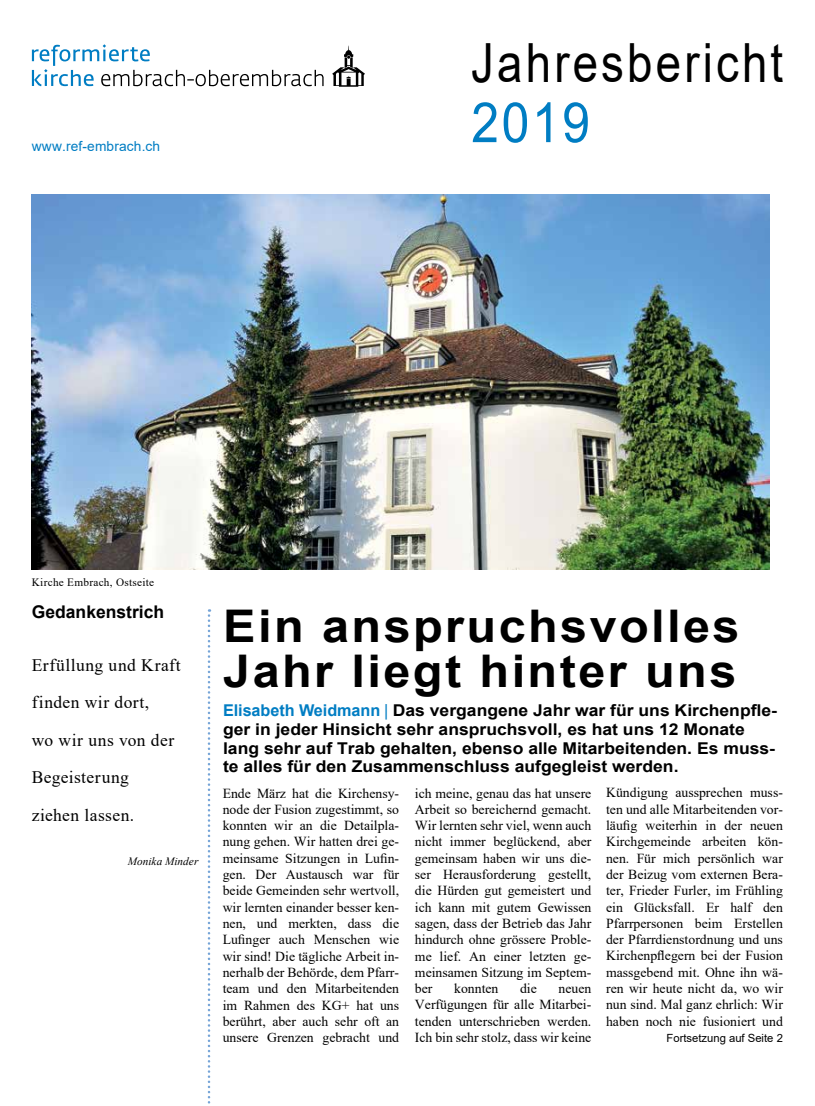
<style>
.page{position:relative;width:815px;height:1106px;background:#fff}
.page>*{position:absolute;margin:0;border:0;box-sizing:border-box;transform-origin:0 0}
.t1{font:55.5px "Arial";color:#007dc3;scale:.9 1}
.t2{font:54px "Arial";letter-spacing:.07em;color:#000;scale:.84 1}
.t3{font:700 45px/45px "Arial";letter-spacing:.05em;color:#000;scale:1.08 1}
.t4{font:17.5px/37.5px "Times New Roman";letter-spacing:.03em;color:#000}
.t5{font:700 17.5px "Arial";color:#000}
.t6{font:700 16.25px/18.8px "Arial";color:#000;scale:1.08 1}
.t7{font:13.75px/16.2px "Times New Roman";color:#000;text-align:justify}
.t8{font:13.75px "Arial";letter-spacing:.01em;color:#007dc3}
.t9{font:11.25px "Times New Roman";letter-spacing:.025em;color:#000}
.t10{font:11.25px "Arial";color:#000}
.t11{font:italic 11.25px "Times New Roman";letter-spacing:.005em;color:#000}
.s1{color:#007dc3}
.s2{font-weight:400;color:#007dc3}
</style>
<div class="page">
<svg style="left:32px;top:44px;width:292px;height:42px"></svg>
<svg style="left:332px;top:45px;width:33px;height:42px"></svg>
<svg style="left:208px;top:609px;width:2px;height:495px"></svg>
<img style="left:32px;top:194px;width:737px;height:376px">
<p class="t8" style="left:32px;top:136px;width:130px">www.ref-embrach.ch</p>
<h2 class="t2" style="left:471px;top:26px;width:373px">Jahresbericht</h2>
<h1 class="t1" style="left:471px;top:84px;width:133px">2019</h1>
<p class="t9" style="left:32px;top:574px;width:124px">Kirche Embrach, Ostseite</p>
<p class="t5" style="left:32px;top:599px;width:134px">Gedankenstrich</p>
<p class="t4" style="left:32px;top:645px;width:150px">Erfüllung und Kraft finden wir dort,<br>wo wir uns von der<br>Begeisterung<br>ziehen lassen.</p>
<p class="t11" style="left:128px;top:853px;width:72px">Monika Minder</p>
<h3 class="t3" style="left:223px;top:604px;width:480px">Ein anspruchsvolles<br>Jahr liegt hinter uns</h3>
<p class="t6" style="left:223px;top:701px;width:514px"><span class="s1">Elisabeth Weidmann</span> <span class="s2">|</span> Das vergangene Jahr war für uns Kirchenpfle&shy;ger in jeder Hinsicht sehr anspruchsvoll, es hat uns 12 Monate lang sehr auf Trab gehalten, ebenso alle Mitarbeitenden. Es muss&shy;te alles für den Zusammenschluss aufgegleist werden.</p>
<p class="t7" style="left:223px;top:784px;width:178px">Ende März hat die Kirchensy&shy;node der Fusion zugestimmt, so konnten wir an die Detailpla&shy;nung gehen. Wir hatten drei ge&shy;meinsame Sitzungen in Lufin&shy;gen. Der Austausch war für beide Gemeinden sehr wertvoll, wir lernten einander besser ken&shy;nen, und merkten, dass die Lufinger auch Menschen wie wir sind! Die tägliche Arbeit in&shy;nerhalb der Behörde, dem Pfarr&shy;team und den Mitarbeitenden im Rahmen des KG+ hat uns berührt, aber auch sehr oft an unsere Grenzen gebracht und</p>
<p class="t7" style="left:415px;top:784px;width:178px">ich meine, genau das hat unsere Arbeit so bereichernd gemacht.<br>Wir lernten sehr viel, wenn auch nicht immer beglückend, aber gemeinsam haben wir uns die&shy;ser Herausforderung gestellt, die Hürden gut gemeistert und ich kann mit gutem Gewissen sagen, dass der Betrieb das Jahr hindurch ohne grössere Proble&shy;me lief. An einer letzten ge&shy;meinsamen Sitzung im Septem&shy;ber</p>
<p class="t7" style="left:454px;top:980px;width:46px">konnten</p>
<p class="t7" style="left:520px;top:980px;width:18px">die</p>
<p class="t7" style="left:415px;top:980px;width:178px;text-indent:144px">neuen Verfügungen für alle Mitarbei&shy;tenden unterschrieben werden.<br>Ich bin sehr stolz, dass wir keine</p>
<p class="t7" style="left:606px;top:784px;width:178px">Kündigung aussprechen muss&shy;ten und alle Mitarbeitenden vor&shy;läufig weiterhin in der neuen Kirchgemeinde arbeiten kön&shy;nen. Für mich persönlich war der Beizug vom externen Bera&shy;ter, Frieder Furler, im Frühling ein Glücksfall. Er half den Pfarrpersonen beim Erstellen der Pfarrdienstordnung und uns Kirchenpflegern bei der Fusion massgebend mit. Ohne ihn wä&shy;ren wir heute nicht da, wo wir nun sind. Mal ganz ehrlich: Wir haben noch nie fusioniert und</p>
<p class="t10" style="left:667px;top:1030px;width:118px">Fortsetzung auf Seite 2</p>
</div>
